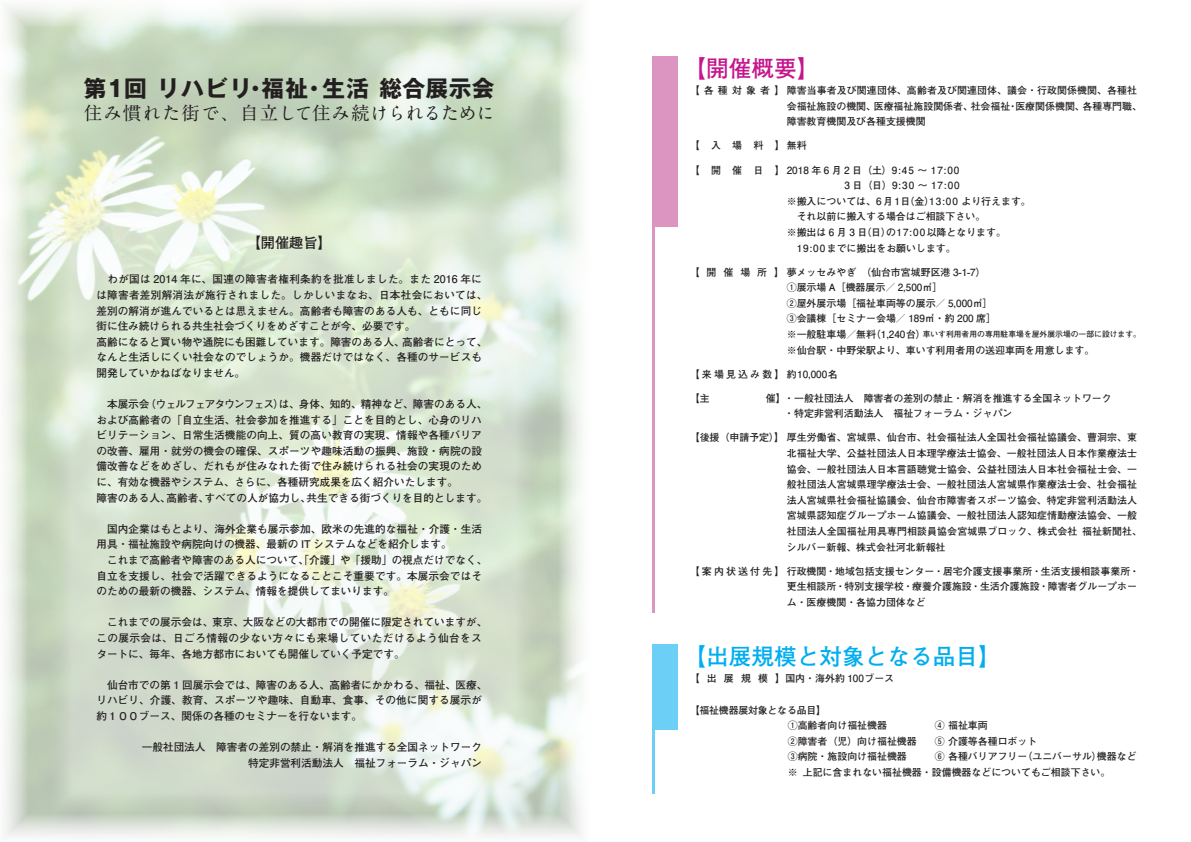
<style>
.page{position:relative;width:1191px;height:842px;background:#fff}
.page>*{position:absolute;margin:0;border:0;box-sizing:border-box;transform-origin:0 0}
.t1{font:700 22.7px "Gothic MB101 Pro";letter-spacing:.02em;color:#231f20}
.t2{font:700 22.7px "Futo Go B101 Pro";color:#00aeef}
.t3{font:700 22.7px "Futo Go B101 Pro";color:#c5168c}
.t4{font:700 18.4px "A1 Mincho Std";letter-spacing:.02em;color:#231f20}
.t5{font:700 14.2px "Futo Go B101 Pro";color:#231f20}
.t6{font:700 10.6px/15.6px "Futo Go B101 Pro";color:#231f20}
.t7{font:700 9.9px/15.6px "Futo Go B101 Pro";color:#231f20}
.t8{font:700 9.9px "Futo Go B101 Pro";letter-spacing:.05em;color:#231f20}
.t9{font:700 9.9px "Futo Go B101 Pro";letter-spacing:-.02em;color:#231f20}
.t10{font:700 9.9px "Futo Go B101 Pro";letter-spacing:.135em;color:#231f20}
.t11{font:700 7.8px "Futo Go B101 Pro";color:#231f20}
.s1{font-size:9.9px}
</style>
<div class="page">
<div style="left:652px;top:57px;width:25px;height:170px;background:#dc94c0"></div>
<hr style="left:652px;top:210px;width:3px;height:403px;background:#dc94c0">
<hr style="left:652px;top:694px;width:3px;height:100px;background:#6bcff6">
<div style="left:652px;top:645px;width:25px;height:85px;background:#6bcff6"></div>
<img style="left:5px;top:5px;width:576px;height:832px">
<svg style="left:44px;top:187px;width:499px;height:633px;background:#dae5d4"></svg>
<p class="t1" style="left:84px;top:69px;width:412px">第1回 リハビリ・福祉・生活 総合展示会</p>
<p class="t4" style="left:84px;top:98px;width:412px">住み慣れた街で、自立して住み続けられるために</p>
<p class="t5" style="left:247px;top:231px;width:87px">【開催趣旨】</p>
<p class="t6" style="left:96px;top:270px;width:392px">　わが国は 2014 年に、国連の障害者権利条約を批准しました。また 2016 年には障害者差別解消法が施行されました。しかしいまなお、日本社会においては、差別の解消が進んでいるとは思えません。高齢者も障害のある人も、ともに同じ街に住み続けられる共生社会づくりをめざすことが今、必要です。</p>
<p class="t6" style="left:96px;top:332px;width:392px">高齢になると買い物や通院にも困難しています。障害のある人、高齢者にとって、なんと生活しにくい社会なのでしょうか。機器だけではなく、各種のサービスも開発していかねばなりません。</p>
<p class="t6" style="left:96px;top:395px;width:392px">　本展示会（ウェルフェアタウンフェス）は、身体、知的、精神など、障害のある人、および高齢者の「自立生活、社会参加を推進する」ことを目的とし、心身のリハビリテーション、日常生活機能の向上、質の高い教育の実現、情報や各種バリアの改善、雇用・就労の機会の確保、スポーツや趣味活動の振興、施設・病院の設備改善などをめざし、だれもが住みなれた街で住み続けられる社会の実現のために、有効な機器やシステム、さらに、各種研究成果を広く紹介いたします。</p>
<p class="t6" style="left:96px;top:488px;width:392px">障害のある人、高齢者、すべての人が協力し、共生できる街づくりを目的とします。</p>
<p class="t6" style="left:96px;top:520px;width:387px">　国内企業はもとより、海外企業も展示参加、欧米の先進的な福祉・介護・生活用具・福祉施設や病院向けの機器、最新の IT システムなどを紹介します。</p>
<p class="t6" style="left:96px;top:551px;width:392px">　これまで高齢者や障害のある人について、「介護」や「援助」の視点だけでなく、自立を支援し、社会で活躍できるようになることこそ重要です。本展示会ではそのための最新の機器、システム、情報を提供してまいります。</p>
<p class="t6" style="left:96px;top:613px;width:392px">　これまでの展示会は、東京、大阪などの大都市での開催に限定されていますが、この展示会は、日ごろ情報の少ない方々にも来場していただけるよう仙台をスタートに、毎年、各地方都市においても開催していく予定です。</p>
<p class="t6" style="left:96px;top:675px;width:392px">　仙台市での第 1 回展示会では、障害のある人、高齢者にかかわる、福祉、医療、リハビリ、介護、教育、スポーツや趣味、自動車、食事、その他に関する展示が約１００ブース、関係の各種のセミナーを行ないます。</p>
<p class="t6" style="left:142px;top:738px;width:342px">一般社団法人　障害者の差別の禁止・解消を推進する全国ネットワーク</p>
<p class="t6" style="left:248px;top:753px;width:235px">特定非営利活動法人　福祉フォーラム・ジャパン</p>
<p class="t3" style="left:683px;top:50px;width:138px">【開催概要】</p>
<p class="t7" style="left:786px;top:81px;width:357px;text-indent:-97px">【各種対象者】 障害当事者及び関連団体、高齢者及び関連団体、議会・行政関係機関、各種社会福祉施設の機関、医療福祉施設関係者、社会福祉・医療関係機関、各種専門職、障害教育機関及び各種支援機関</p>
<p class="t7" style="left:690px;top:137px;width:118px">【入場料】 無料</p>
<p class="t8" style="left:690px;top:162px;width:271px">【 開 催 日 】 2018 年 6 月 2 日（土）9:45 ～ 17:00</p>
<p class="t7" style="left:844px;top:176px;width:117px">3 日（日）9:30 ～ 17:00</p>
<p class="t7" style="left:786px;top:192px;width:246px">※搬入については、6月1日（金）13:00 より行えます。</p>
<p class="t7" style="left:786px;top:207px;width:200px">　それ以前に搬入する場合はご相談下さい。</p>
<p class="t7" style="left:786px;top:223px;width:221px">※搬出は 6 月 3 日（日）の17:00以降となります。</p>
<p class="t7" style="left:786px;top:239px;width:170px">　19:00までに搬出をお願いします。</p>
<p class="t7" style="left:690px;top:263px;width:297px">【 開 催 場 所 】 夢メッセみやぎ　（仙台市宮城野区港 3-1-7）</p>
<p class="t7" style="left:786px;top:278px;width:157px">①展示場 A［機器展示／ 2,500㎡］</p>
<p class="t7" style="left:786px;top:294px;width:207px">②屋外展示場［福祉車両等の展示／ 5,000㎡］</p>
<p class="t7" style="left:786px;top:310px;width:211px">③会議棟［セミナー会場／ 189㎡・約 200 席］</p>
<p class="t11" style="left:786px;top:328px;width:356px"><span class="s1">※一般駐車場／無料（1,240台）</span>車いす利用者用の専用駐車場を屋外展示場の一部に設けます。</p>
<p class="t7" style="left:786px;top:341px;width:309px">※仙台駅・中野栄駅より、車いす利用者用の送迎車両を用意します。</p>
<p class="t10" style="left:690px;top:366px;width:149px">【来場見込み数】 約10,000名</p>
<p class="t7" style="left:690px;top:389px;width:423px">【主　　　　　 催】・一般社団法人　障害者の差別の禁止・解消を推進する全国ネットワーク</p>
<p class="t7" style="left:784px;top:404px;width:230px">・特定非営利活動法人　福祉フォーラム・ジャパン</p>
<p class="t7" style="left:786px;top:429px;width:357px;text-indent:-97px">【後援（申請予定）】 厚生労働省、宮城県、仙台市、社会福祉法人全国社会福祉協議会、曹洞宗、東北福祉大学、公益社団法人日本理学療法士協会、一般社団法人日本作業療法士協会、一般社団法人日本言語聴覚士協会、公益社団法人日本社会福祉士会、一般社団法人宮城県理学療法士会、一般社団法人宮城県作業療法士会、社会福祉法人宮城県社会福祉協議会、仙台市障害者スポーツ協会、特定非営利活動法人宮城県認知症グループホーム協議会、一般社団法人認知症情動療法協会、一般社団法人全国福祉用具専門相談員協会宮城県ブロック、株式会社福祉新聞社、シルバー新報、株式会社河北新報社</p>
<p class="t7" style="left:786px;top:562px;width:354px;text-indent:-97px">【案内状送付先】 行政機関・地域包括支援センター・居宅介護支援事業所・生活支援相談事業所・更生相談所・特別支援学校・療養介護施設・生活介護施設・障害者グループホーム・医療機関・各協力団体など</p>
<p class="t2" style="left:683px;top:638px;width:319px">【出展規模と対象となる品目】</p>
<p class="t7" style="left:690px;top:670px;width:206px">【 出 展 規 模 】国内・海外約 100ブース</p>
<p class="t9" style="left:690px;top:702px;width:182px">【福祉機器展対象となる品目】　　　　　</p>
<p class="t7" style="left:787px;top:716px;width:101px">①高齢者向け福祉機器</p>
<p class="t7" style="left:934px;top:716px;width:54px">④ 福祉車両</p>
<p class="t7" style="left:787px;top:732px;width:130px">②障害者（児）向け福祉機器</p>
<p class="t7" style="left:934px;top:732px;width:104px">⑤ 介護等各種ロボット</p>
<p class="t7" style="left:787px;top:747px;width:121px">③病院・施設向け福祉機器</p>
<p class="t7" style="left:934px;top:747px;width:203px">⑥ 各種バリアフリー（ユニバーサル）機器など</p>
<p class="t7" style="left:787px;top:763px;width:324px">※ 上記に含まれない福祉機器・設備機器などについてもご相談下さい。</p>
</div>
